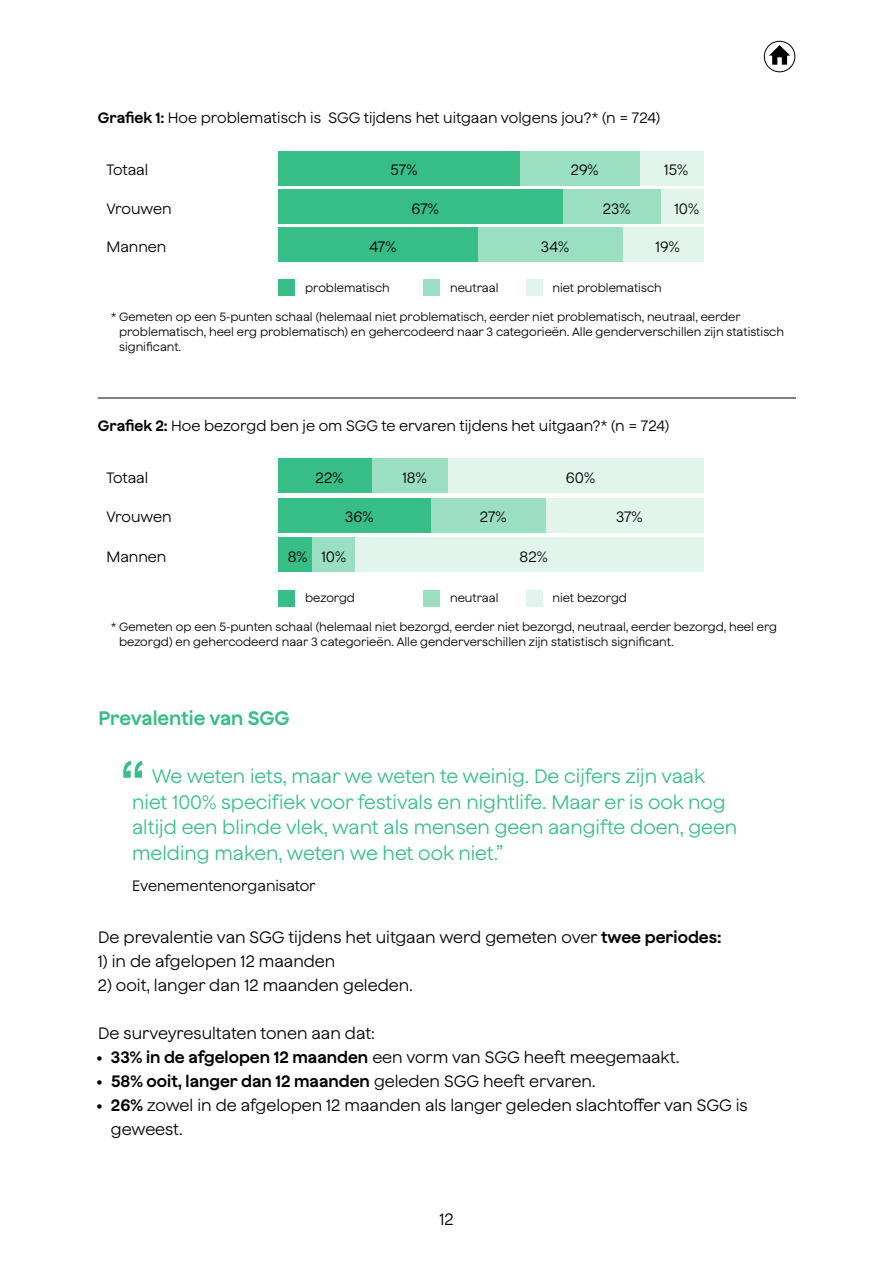
<style>
.page{position:relative;width:893px;height:1263px;background:#fff}
.page>*{position:absolute;margin:0;border:0;box-sizing:border-box;transform-origin:0 0}
.t1{font:19.5px/25.5px "Jokker";color:#37be87}
.t2{font:600 19.5px "Jokker";color:#37be87}
.t3{font:16.5px/24px "Jokker";color:#000}
.t4{font:600 16.5px "Jokker";color:#000}
.t5{font:15px "Jokker";color:#000}
.t6{font:12px/15px "Jokker";color:#000}
.s1{font-weight:600}
.s2{font-weight:400}
</style>
<div class="page">
<svg style="left:123px;top:761px;width:20px;height:17px"></svg>
<div style="left:278px;top:151px;width:243px;height:34px;background:#37be87"></div>
<div style="left:521px;top:151px;width:119px;height:34px;background:#9bdfc3"></div>
<div style="left:640px;top:151px;width:64px;height:34px;background:#e1f5ed"></div>
<div style="left:278px;top:458px;width:94px;height:34px;background:#37be87"></div>
<div style="left:372px;top:458px;width:77px;height:34px;background:#9bdfc3"></div>
<div style="left:449px;top:458px;width:255px;height:34px;background:#e1f5ed"></div>
<div style="left:278px;top:189px;width:285px;height:34px;background:#37be87"></div>
<div style="left:563px;top:189px;width:98px;height:34px;background:#9bdfc3"></div>
<div style="left:661px;top:189px;width:43px;height:34px;background:#e1f5ed"></div>
<div style="left:278px;top:498px;width:154px;height:34px;background:#37be87"></div>
<div style="left:432px;top:498px;width:114px;height:34px;background:#9bdfc3"></div>
<div style="left:546px;top:498px;width:158px;height:34px;background:#e1f5ed"></div>
<div style="left:278px;top:228px;width:200px;height:34px;background:#37be87"></div>
<div style="left:478px;top:228px;width:145px;height:34px;background:#9bdfc3"></div>
<div style="left:623px;top:228px;width:81px;height:34px;background:#e1f5ed"></div>
<div style="left:278px;top:538px;width:34px;height:34px;background:#37be87"></div>
<div style="left:312px;top:538px;width:43px;height:34px;background:#9bdfc3"></div>
<div style="left:355px;top:538px;width:349px;height:34px;background:#e1f5ed"></div>
<hr style="left:98px;top:398px;width:697px;height:1px;background:#000">
<div style="left:278px;top:279px;width:17px;height:17px;background:#37be87"></div>
<div style="left:423px;top:279px;width:17px;height:17px;background:#9bdfc3"></div>
<div style="left:526px;top:279px;width:16px;height:17px;background:#e1f5ed"></div>
<div style="left:278px;top:590px;width:17px;height:16px;background:#37be87"></div>
<div style="left:423px;top:590px;width:17px;height:16px;background:#9bdfc3"></div>
<div style="left:526px;top:590px;width:16px;height:16px;background:#e1f5ed"></div>
<div style="left:764px;top:41px;width:31px;height:31px;border:1px solid #000;border-radius:50%"></div>
<svg style="left:769px;top:45px;width:21px;height:20px"></svg>
<p class="t5" style="left:98px;top:107px;width:564px"><span class="s1">Grafiek 1:</span> Hoe problematisch is SGG tijdens het uitgaan volgens jou?* (n = 724)</p>
<p class="t5" style="left:106px;top:160px;width:43px">Totaal</p>
<p class="t5" style="left:390px;top:160px;width:28px">57%</p>
<p class="t5" style="left:571px;top:160px;width:29px">29%</p>
<p class="t5" style="left:664px;top:160px;width:25px">15%</p>
<p class="t5" style="left:106px;top:198px;width:67px">Vrouwen</p>
<p class="t5" style="left:411px;top:198px;width:29px">67%</p>
<p class="t5" style="left:603px;top:198px;width:29px">23%</p>
<p class="t5" style="left:674px;top:198px;width:26px">10%</p>
<p class="t5" style="left:106px;top:236px;width:62px">Mannen</p>
<p class="t5" style="left:369px;top:236px;width:29px">47%</p>
<p class="t5" style="left:541px;top:236px;width:30px">34%</p>
<p class="t5" style="left:655px;top:236px;width:26px">19%</p>
<p class="t6" style="left:305px;top:279px;width:86px">problematisch</p>
<p class="t6" style="left:450px;top:279px;width:50px">neutraal</p>
<p class="t6" style="left:552px;top:279px;width:111px">niet problematisch</p>
<p class="t6" style="left:119px;top:308px;width:666px;text-indent:-8px">* Gemeten op een 5-punten schaal (helemaal niet problematisch, eerder niet problematisch, neutraal, eerder problematisch, heel erg problematisch) en gehercodeerd naar 3 categorieën. Alle genderverschillen zijn statistisch significant.</p>
<p class="t5" style="left:98px;top:415px;width:573px"><span class="s1">Grafiek 2:</span> Hoe bezorgd ben je om SGG te ervaren tijdens het uitgaan?* (n = 724)</p>
<p class="t5" style="left:106px;top:467px;width:43px">Totaal</p>
<p class="t5" style="left:316px;top:467px;width:29px">22%</p>
<p class="t5" style="left:402px;top:467px;width:26px">18%</p>
<p class="t5" style="left:566px;top:467px;width:31px">60%</p>
<p class="t5" style="left:106px;top:507px;width:67px">Vrouwen</p>
<p class="t5" style="left:345px;top:507px;width:30px">36%</p>
<p class="t5" style="left:480px;top:507px;width:28px">27%</p>
<p class="t5" style="left:616px;top:507px;width:28px">37%</p>
<p class="t5" style="left:106px;top:546px;width:62px">Mannen</p>
<p class="t5" style="left:288px;top:546px;width:60px">8% 10%</p>
<p class="t5" style="left:520px;top:546px;width:30px">82%</p>
<p class="t6" style="left:305px;top:589px;width:51px">bezorgd</p>
<p class="t6" style="left:450px;top:589px;width:50px">neutraal</p>
<p class="t6" style="left:552px;top:589px;width:76px">niet bezorgd</p>
<p class="t6" style="left:119px;top:618px;width:659px;text-indent:-8px">* Gemeten op een 5-punten schaal (helemaal niet bezorgd, eerder niet bezorgd, neutraal, eerder bezorgd, heel erg bezorgd) en gehercodeerd naar 3 categorieën. Alle genderverschillen zijn statistisch significant.</p>
<h1 class="t2" style="left:98px;top:705px;width:193px">Prevalentie van SGG</h1>
<h1 class="t1" style="left:132px;top:762px;width:606px;text-indent:20px">We weten iets, maar we weten te weinig. De cijfers zijn vaak niet 100% specifiek voor festivals en nightlife. Maar er is ook nog altijd een blinde vlek, want als mensen geen aangifte doen, geen melding maken, weten we het ook niet.”</h1>
<p class="t5" style="left:132px;top:875px;width:185px">Evenementenorganisator</p>
<h2 class="t3" style="left:98px;top:924px;width:625px">De prevalentie van SGG tijdens het uitgaan werd gemeten over <span class="s1">twee periodes:</span></h2>
<h2 class="t3" style="left:98px;top:948px;width:239px">1) in de afgelopen 12 maanden</h2>
<h2 class="t3" style="left:98px;top:972px;width:316px">2) ooit, langer dan 12 maanden geleden.</h2>
<h2 class="t3" style="left:98px;top:1020px;width:278px">De surveyresultaten tonen aan dat:</h2>
<h2 class="t3" style="left:96px;top:1044px;width:585px"><span class="s1">• 33% in de afgelopen 12 maanden</span> een vorm van SGG heeft meegemaakt.</h2>
<h2 class="t4" style="left:96px;top:1070px;width:501px">• 58% ooit, langer dan 12 maanden <span class="s2">geleden SGG heeft ervaren.</span></h2>
<h2 class="t3" style="left:111px;top:1092px;width:638px;text-indent:-15px"><span class="s1">• 26%</span> zowel in de afgelopen 12 maanden als langer geleden slachtoffer van SGG is geweest.</h2>
<h2 class="t3" style="left:439px;top:1206px;width:16px">12</h2>
</div>
